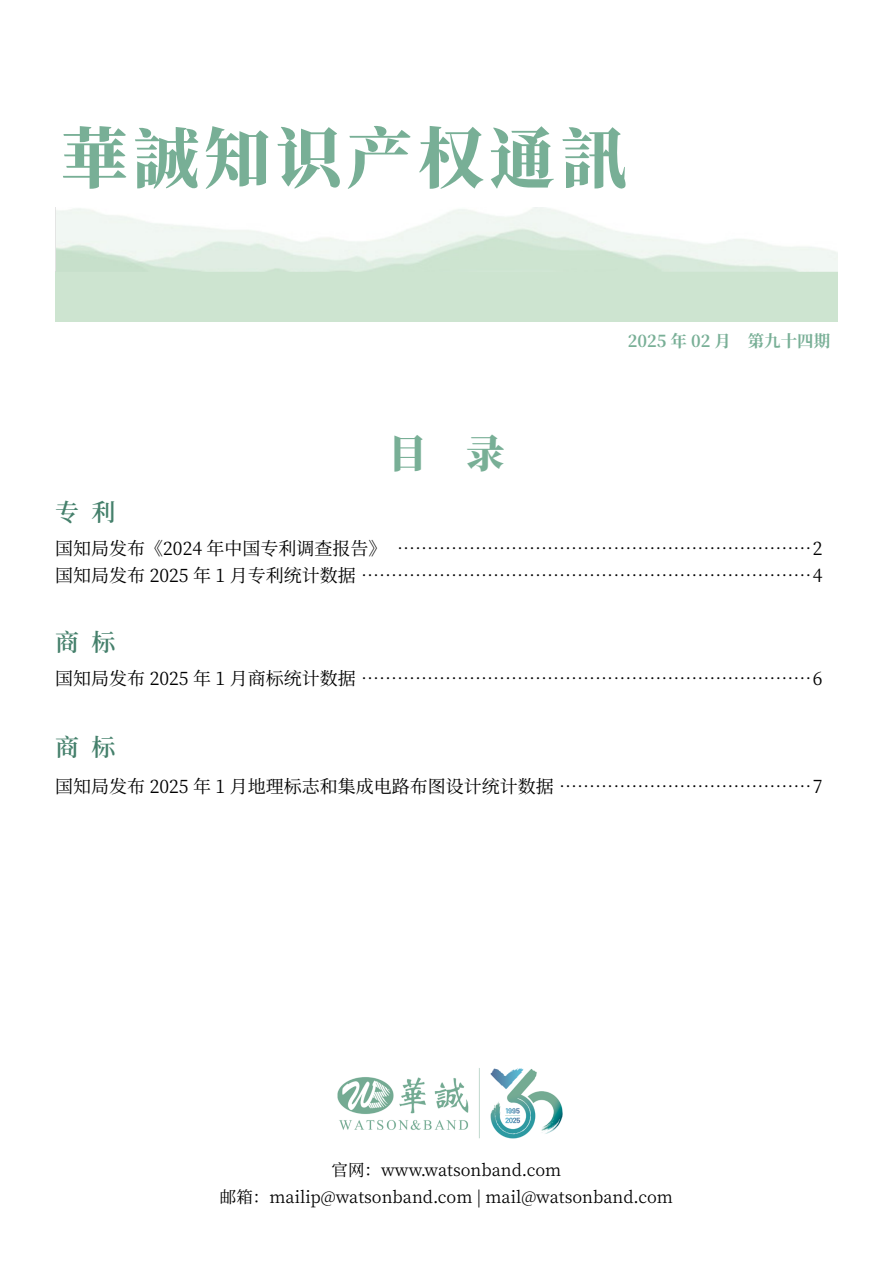
<style>
.page{position:relative;width:893px;height:1263px;background:#fff}
.page>*{position:absolute;margin:0;border:0;box-sizing:border-box;transform-origin:0 0}
.t1{font:800 66px "Source Han Serif CN";letter-spacing:.08em;color:#78af96}
.t2{font:800 39px "Source Han Serif CN";color:#78af96}
.t3{font:600 24px "Source Han Serif CN";color:#44806b}
.t4{font:18px/27px "Source Han Serif CN";color:#000}
.t5{font:16.5px/27px "Source Han Serif CN";color:#000;text-align:center}
.t6{font:700 16.5px "Source Han Serif CN";color:#78af96}
</style>
<div class="page">
<img style="left:337px;top:1068px;width:226px;height:71px">
<h1 class="t1" style="left:62px;top:121px;width:566px">華誠知识产权通訊</h1>
<h2 class="t2" style="left:388px;top:432px;width:118px">目 录</h2>
<p class="t6" style="left:628px;top:332px;width:204px">2025 年 02 月 第九十四期</p>
<h3 class="t3" style="left:55px;top:499px;width:62px">专 利</h3>
<p class="t4" style="left:55px;top:535px;width:769px">国知局发布《2024 年中国专利调查报告》 ……………………………………………………………2国知局发布 2025 年 1 月专利统计数据 …………………………………………………………………4</p>
<h3 class="t3" style="left:55px;top:629px;width:62px">商 标</h3>
<p class="t4" style="left:55px;top:665px;width:769px">国知局发布 2025 年 1 月商标统计数据 …………………………………………………………………6</p>
<h3 class="t3" style="left:55px;top:734px;width:62px">商 标</h3>
<p class="t4" style="left:55px;top:773px;width:769px">国知局发布 2025 年 1 月地理标志和集成电路布图设计统计数据 ……………………………………7</p>
<p class="t5" style="left:220px;top:1156px;width:455px">官网：www.watsonband.com<br>邮箱：mailip@watsonband.com | mail@watsonband.com</p>
</div>
